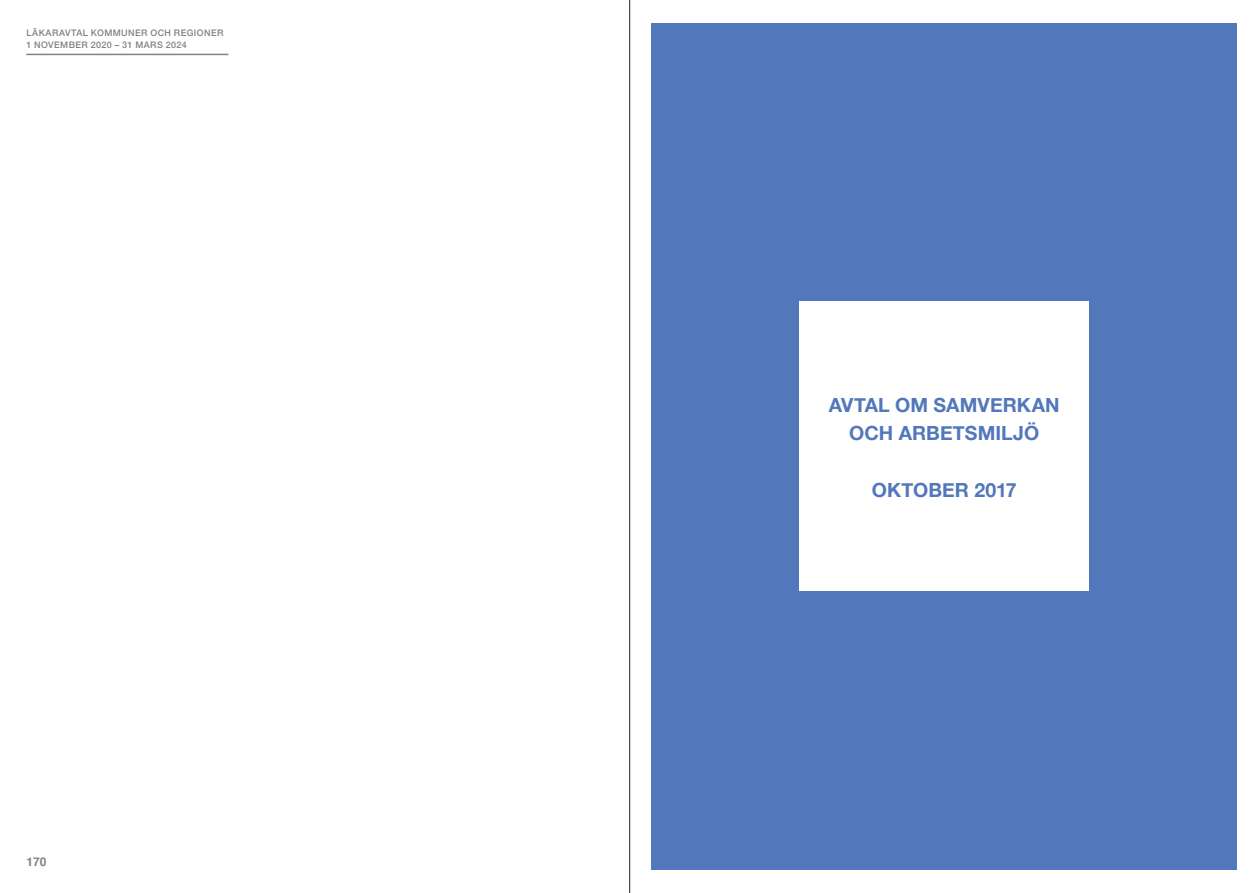
<style>
.page{position:relative;width:1259px;height:893px;background:#fff}
.page>*{position:absolute;margin:0;border:0;box-sizing:border-box;transform-origin:0 0}
.rubbe_1{font:700 19.5px/28.5px "Helvetica Neue";letter-spacing:.005em;color:#5277bb;text-align:center}
.t1{font:700 12px "Helvetica";color:#867f7c}
.t2{font:500 9px/12px "Helvetica Neue";letter-spacing:.045em;color:#808285}
</style>
<div class="page">
<hr style="left:26px;top:54px;width:202px;height:1px;background:#808285">
<hr style="left:629px;top:0;width:1px;height:893px;background:#231f20">
<div style="left:651px;top:23px;width:585px;height:847px;background:#5277bb"></div>
<div style="left:799px;top:302px;width:289px;height:289px;background:#fff"></div>
<p class="t2" style="left:26px;top:26px;width:199px">LÄKARAVTAL KOMMUNER OCH REGIONER<br>1 NOVEMBER 2020 – 31 MARS 2024</p>
<h2 class="t1" style="left:26px;top:852px;width:22px">170</h2>
<p class="rubbe_1" style="left:828px;top:391px;width:232px">AVTAL OM SAMVERKAN<br>OCH ARBETSMILJÖ</p>
<p class="rubbe_1" style="left:872px;top:477px;width:146px">OKTOBER 2017</p>
</div>
